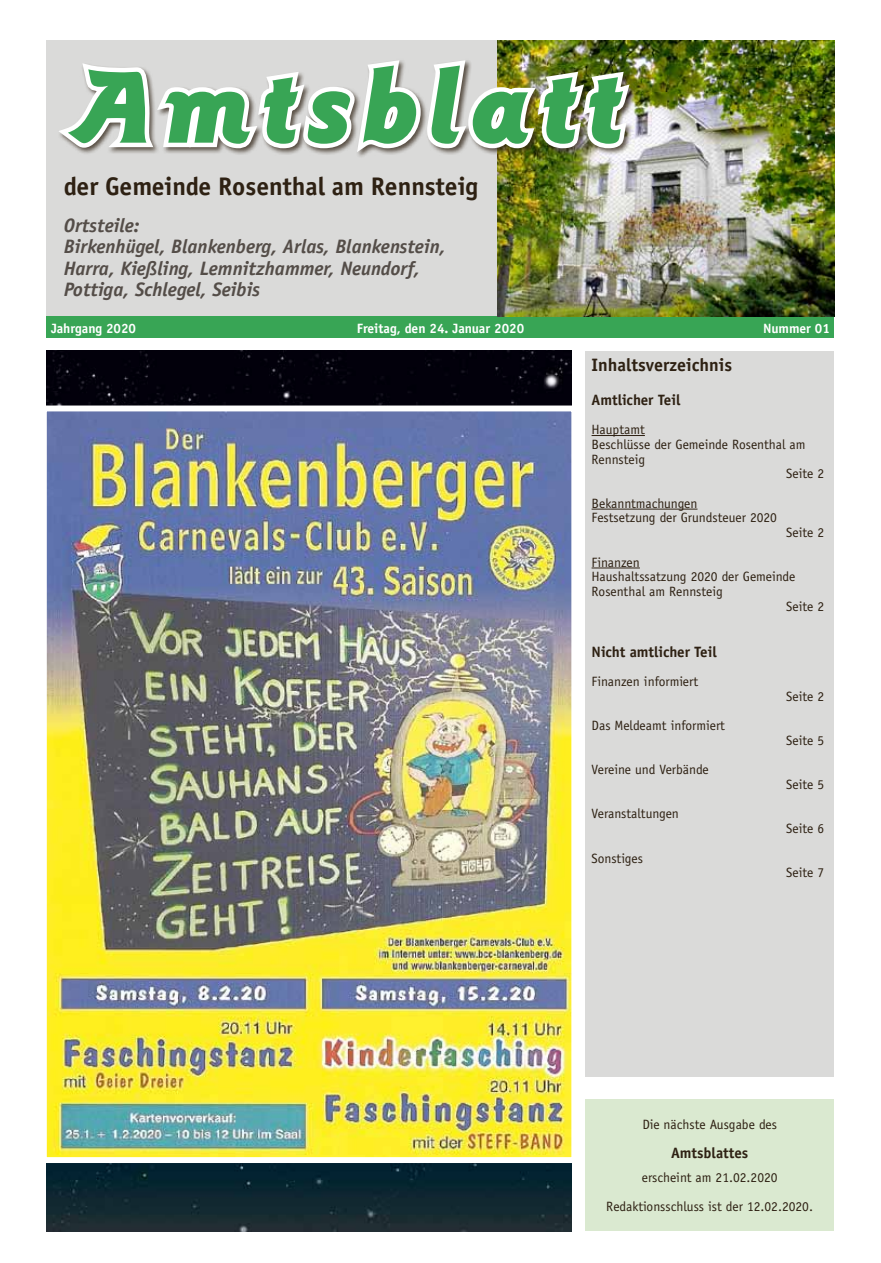
<style>
.page{position:relative;width:881px;height:1263px;background:#fff}
.page>*{position:absolute;margin:0;border:0;box-sizing:border-box;transform-origin:0 0}
.t1{font:italic 900 108px "Goudy Sans LT";letter-spacing:.1em;color:#38a555}
.t2{font:700 25.5px "Officina Sans LT";color:#2e2113}
.t3{font:italic 700 19.5px/21.3px "Officina Sans LT";color:#544d48}
.t4{font:700 18px "Officina Sans LT";color:#2e2113}
.t5{font:700 15px "Officina Sans LT";color:#2e2113}
.t6{font:13.5px/29.4px "Officina Sans LT";color:#2e2113;text-align:center}
.t7{font:700 13.5px "Officina Sans LT";color:#fff}
</style>
<div class="page">
<img style="left:47px;top:351px;width:524px;height:880px">
<div style="left:47px;top:40px;width:543px;height:287px;background:#dadad9"></div>
<div style="left:47px;top:317px;width:786px;height:21px;background:#38a555"></div>
<img style="left:497px;top:40px;width:336px;height:277px">
<svg style="left:59px;top:55px;width:576px;height:107px"></svg>
<img style="left:46px;top:403px;width:526px;height:763px">
<div style="left:585px;top:1099px;width:248px;height:132px;background:#dae9d0"></div>
<div style="left:585px;top:351px;width:248px;height:725px;background:#dadad9"></div>
<hr style="left:591px;top:435px;width:53px;height:1px;background:#2e2113">
<hr style="left:591px;top:509px;width:106px;height:1px;background:#2e2113">
<hr style="left:591px;top:568px;width:48px;height:1px;background:#2e2113">
<h1 class="t1" style="left:74px;top:43px;width:548px">Amtsblatt</h1>
<h2 class="t2" style="left:64px;top:171px;width:415px">der Gemeinde Rosenthal am Rennsteig</h2>
<h3 class="t3" style="left:64px;top:215px;width:383px">Ortsteile:<br>Birkenhügel, Blankenberg, Arlas, Blankenstein, Harra, Kießling, Lemnitzhammer, Neundorf, Pottiga, Schlegel, Seibis</h3>
<p class="t7" style="left:51px;top:320px;width:87px">Jahrgang 2020</p>
<p class="t7" style="left:356px;top:320px;width:169px">Freitag, den 24. Januar 2020</p>
<p class="t7" style="left:762px;top:320px;width:68px">Nummer 01</p>
<h3 class="t4" style="left:591px;top:354px;width:142px">Inhaltsverzeichnis</h3>
<p class="t5" style="left:591px;top:390px;width:90px">Amtlicher Teil</p>
<p class="t6" style="left:591px;top:415px;width:55px">Hauptamt</p>
<p class="t6" style="left:591px;top:430px;width:215px">Beschlüsse der Gemeinde Rosenthal am</p>
<p class="t6" style="left:591px;top:444px;width:55px">Rennsteig</p>
<p class="t6" style="left:786px;top:459px;width:40px">Seite 2</p>
<p class="t6" style="left:591px;top:496px;width:187px;line-height:14.7px;text-align:left">Bekanntmachungen<br>Festsetzung der Grundsteuer 2020</p>
<p class="t6" style="left:786px;top:518px;width:40px">Seite 2</p>
<p class="t6" style="left:591px;top:547px;width:50px">Finanzen</p>
<p class="t6" style="left:591px;top:562px;width:205px">Haushaltssatzung 2020 der Gemeinde</p>
<p class="t6" style="left:591px;top:577px;width:133px">Rosenthal am Rennsteig</p>
<p class="t6" style="left:786px;top:591px;width:40px">Seite 2</p>
<p class="t5" style="left:591px;top:642px;width:127px">Nicht amtlicher Teil</p>
<p class="t6" style="left:591px;top:667px;width:108px">Finanzen informiert</p>
<p class="t6" style="left:786px;top:681px;width:40px">Seite 2</p>
<p class="t6" style="left:591px;top:711px;width:135px">Das Meldeamt informiert</p>
<p class="t6" style="left:786px;top:726px;width:40px">Seite 5</p>
<p class="t6" style="left:591px;top:755px;width:119px">Vereine und Verbände</p>
<p class="t6" style="left:786px;top:770px;width:40px">Seite 5</p>
<p class="t6" style="left:591px;top:799px;width:89px">Veranstaltungen</p>
<p class="t6" style="left:786px;top:814px;width:40px">Seite 6</p>
<p class="t6" style="left:591px;top:843px;width:53px">Sonstiges</p>
<p class="t6" style="left:786px;top:858px;width:40px">Seite 7</p>
<p class="t6" style="left:642px;top:1110px;width:136px">Die nächste Ausgabe des</p>
<p class="t5" style="left:670px;top:1144px;width:79px">Amtsblattes</p>
<p class="t6" style="left:606px;top:1162px;width:208px">erscheint am 21.02.2020<br>Redaktionsschluss ist der 12.02.2020.</p>
</div>
